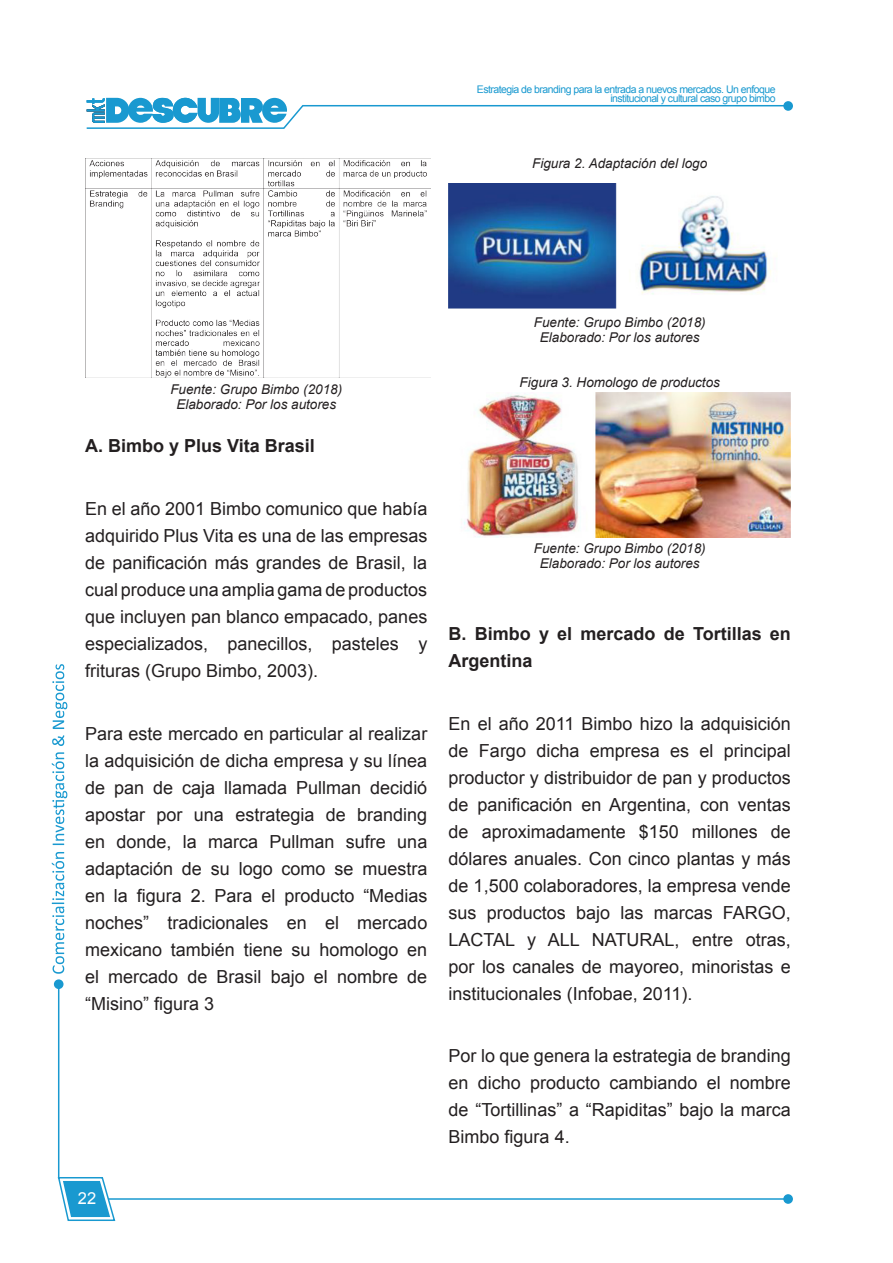
<style>
.page{position:relative;width:893px;height:1263px;background:#fff}
.page>*{position:absolute;margin:0;border:0;box-sizing:border-box;transform-origin:0 0}
.t1{font:18px/27px "Arial";color:#231f20;text-align:justify}
.t2{font:700 18px/27px "Arial";color:#231f20}
.t3{font:16.5px "Arial";color:#fff}
.t4{font:italic 13.5px "Arial";color:#231f20}
.t5{font:10.5px/9px "Arial";letter-spacing:-.05em;color:#1999d0;text-align:right}
</style>
<div class="page">
<hr style="left:108px;top:1198px;width:682px;height:2px;background:#1999d0">
<hr style="left:58px;top:984px;width:1px;height:195px;background:#1999d0">
<svg style="left:52px;top:664px;width:15px;height:310px"></svg>
<svg style="left:57px;top:1176px;width:59px;height:45px"></svg>
<div style="left:783px;top:1194px;width:10px;height:10px;background:#1999d0;border-radius:50%"></div>
<div style="left:54px;top:979px;width:10px;height:10px;background:#1999d0;border-radius:50%"></div>
<svg style="left:86px;top:98px;width:700px;height:31px"></svg>
<div style="left:783px;top:101px;width:10px;height:10px;background:#1999d0;border-radius:50%"></div>
<img style="left:449px;top:183px;width:322px;height:125px">
<img style="left:461px;top:392px;width:330px;height:145px">
<img style="left:85px;top:158px;width:346px;height:220px">
<p class="t5" style="left:477px;top:85px;width:300px">Estrategia de branding para la entrada a nuevos mercados. Un enfoque institucional y cultural caso grupo bimbo</p>
<p class="t4" style="left:532px;top:154px;width:177px">Figura 2. Adaptación del logo</p>
<p class="t4" style="left:170px;top:381px;width:173px">Fuente: Grupo Bimbo (2018)</p>
<p class="t4" style="left:176px;top:396px;width:161px">Elaborado: Por los autores</p>
<p class="t2" style="left:85px;top:433px;width:231px">A. Bimbo y Plus Vita Brasil</p>
<p class="t1" style="left:85px;top:495px;width:344px">En el año 2001 Bimbo comunico que había adquirido Plus Vita es una de las empresas de panificación más grandes de Brasil, la cual produce una amplia gama de productos que incluyen pan blanco empacado, panes especializados, panecillos, pasteles y frituras (Grupo Bimbo, 2003).</p>
<p class="t1" style="left:85px;top:720px;width:344px">Para este mercado en particular al realizar la adquisición de dicha empresa y su línea de pan de caja llamada Pullman decidió apostar por una estrategia de branding en donde, la marca Pullman sufre una adaptación de su logo como se muestra en la figura 2. Para el producto “Medias noches” tradicionales en el mercado mexicano también tiene su homologo en el mercado de Brasil bajo el nombre de “Misino” figura 3</p>
<p class="t3" style="left:78px;top:1187px;width:20px">22</p>
<p class="t4" style="left:534px;top:313px;width:173px">Fuente: Grupo Bimbo (2018)</p>
<p class="t4" style="left:540px;top:328px;width:161px">Elaborado: Por los autores</p>
<p class="t4" style="left:520px;top:374px;width:202px">Figura 3. Homologo de productos</p>
<p class="t4" style="left:534px;top:540px;width:173px">Fuente: Grupo Bimbo (2018)</p>
<p class="t4" style="left:540px;top:555px;width:161px">Elaborado: Por los autores</p>
<p class="t2" style="left:449px;top:621px;width:344px">B. Bimbo y el mercado de Tortillas en<br>Argentina</p>
<p class="t1" style="left:449px;top:710px;width:344px">En el año 2011 Bimbo hizo la adquisición de Fargo dicha empresa es el principal productor y distribuidor de pan y productos de panificación en Argentina, con ventas de aproximadamente $150 millones de dólares anuales. Con cinco plantas y más de 1,500 colaboradores, la empresa vende sus productos bajo las marcas FARGO, LACTAL y ALL NATURAL, entre otras, por los canales de mayoreo, minoristas e institucionales (Infobae, 2011).</p>
<p class="t1" style="left:449px;top:1042px;width:344px">Por lo que genera la estrategia de branding en dicho producto cambiando el nombre de “Tortillinas” a “Rapiditas” bajo la marca Bimbo figura 4.</p>
</div>
